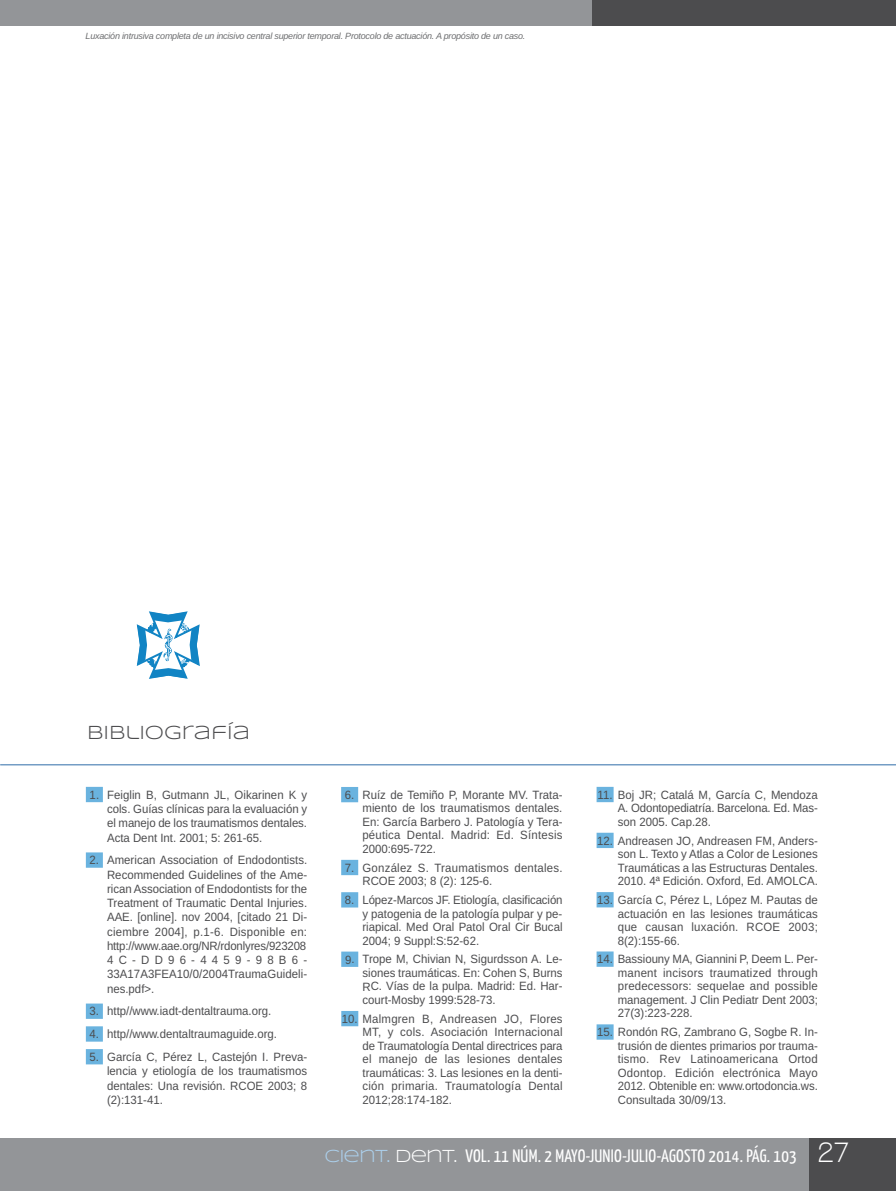
<style>
.page{position:relative;width:896px;height:1191px;background:#fff}
.page>*{position:absolute;margin:0;border:0;box-sizing:border-box;transform-origin:0 0}
.t1{font:19.5px "Syncopate";color:#4c4c4e}
.t2{font:18px "Yanone Kaffeesatz";letter-spacing:.015em;color:#fff}
.t3{font:12px/13.5px "Arimo";color:#4c4c4e;text-align:justify;scale:.95 1}
.t4{font:12px/13.5px "Arimo";letter-spacing:.02em;color:#4c4c4e;scale:.95 1}
.t5{font:italic 9px "Arimo";letter-spacing:-.025em;color:#6d6e70}
.s1{font-family:"Syncopate";color:#acd0ec}
.s2{font-family:"Syncopate"}
.s3{font-family:"Walkway";font-weight:700;font-size:30px}
</style>
<div class="page">
<hr style="left:0;top:1138px;width:1px;height:53px;background:#939598">
<svg style="left:0;top:0;width:1px;height:26px"></svg>
<hr style="left:0;top:764px;width:895px;height:1px;background:#749dc5">
<div style="left:1px;top:1138px;width:894px;height:53px;background:#939598"></div>
<div style="left:1px;top:0;width:598px;height:26px;background:#939598"></div>
<div style="left:592px;top:0;width:303px;height:26px;background:#4c4c4e"></div>
<div style="left:808px;top:1138px;width:87px;height:53px;background:#4c4c4e"></div>
<div style="left:86px;top:787px;width:17px;height:15px;background:#6ab3df"></div>
<div style="left:86px;top:852px;width:17px;height:15px;background:#6ab3df"></div>
<div style="left:86px;top:1003px;width:17px;height:16px;background:#6ab3df"></div>
<div style="left:86px;top:1026px;width:17px;height:15px;background:#6ab3df"></div>
<div style="left:86px;top:1049px;width:17px;height:15px;background:#6ab3df"></div>
<div style="left:341px;top:787px;width:17px;height:15px;background:#6ab3df"></div>
<div style="left:341px;top:860px;width:17px;height:15px;background:#6ab3df"></div>
<div style="left:341px;top:892px;width:17px;height:15px;background:#6ab3df"></div>
<div style="left:341px;top:951px;width:17px;height:16px;background:#6ab3df"></div>
<div style="left:341px;top:1011px;width:17px;height:15px;background:#6ab3df"></div>
<div style="left:596px;top:787px;width:17px;height:15px;background:#6ab3df"></div>
<div style="left:596px;top:832px;width:17px;height:16px;background:#6ab3df"></div>
<div style="left:596px;top:892px;width:17px;height:15px;background:#6ab3df"></div>
<div style="left:596px;top:951px;width:17px;height:15px;background:#6ab3df"></div>
<div style="left:596px;top:1024px;width:17px;height:15px;background:#6ab3df"></div>
<svg style="left:136px;top:611px;width:64px;height:68px"></svg>
<p class="t5" style="left:86px;top:32px;width:441px">Luxación intrusiva completa de un incisivo central superior temporal. Protocolo de actuación. A propósito de un caso.</p>
<h1 class="t1" style="left:87px;top:721px;width:164px">BIBLIOGRAFÍA</h1>
<p class="t3" style="left:107px;top:788px;width:212px;line-height:14.2px;text-indent:-17px">1. Feiglin B, Gutmann JL, Oikarinen K y cols. Guías clínicas para la evaluación y el manejo de los traumatismos dentales.<br>Acta Dent Int. 2001; 5: 261-65.</p>
<p class="t3" style="left:107px;top:854px;width:212px;line-height:14.2px;text-indent:-17px">2. American Association of Endodontists.<br>Recommended Guidelines of the Ame&shy;rican Association of Endodontists for the Treatment of Traumatic Dental Injuries.<br>AAE. [online]. nov 2004, [citado 21 Di&shy;ciembre 2004], p.1-6. Disponible en: http://www.aae.org/NR/rdonlyres/923208<br>4C-DD96-4459-98B6- 33A17A3FEA10/0/2004TraumaGuideli&shy;nes.pdf&gt;.</p>
<p class="t3" style="left:90px;top:1005px;width:193px">3. http//www.iadt-dentaltrauma.org.</p>
<p class="t3" style="left:90px;top:1028px;width:199px">4. http//www.dentaltraumaguide.org.</p>
<p class="t3" style="left:107px;top:1050px;width:212px;line-height:14.2px;text-indent:-17px">5. García C, Pérez L, Castejón I. Preva&shy;lencia y etiología de los traumatismos dentales: Una revisión. RCOE 2003; 8 (2):131-41.</p>
<p class="t3" style="left:362px;top:789px;width:212px;text-indent:-17px">6. Ruíz de Temiño P, Morante MV. Trata&shy;miento de los traumatismos dentales.<br>En: García Barbero J. Patología y Tera&shy;péutica Dental. Madrid: Ed. Síntesis 2000:695-722.</p>
<p class="t4" style="left:362px;top:862px;width:212px;text-indent:-17px">7. González S. Traumatismos dentales.<br>RCOE 2003; 8 (2): 125-6.</p>
<p class="t3" style="left:362px;top:894px;width:212px;text-indent:-17px">8. López-Marcos JF. Etiología, clasificación y patogenia de la patología pulpar y pe&shy;riapical. Med Oral Patol Oral Cir Bucal 2004; 9 Suppl:S:52-62.</p>
<p class="t3" style="left:362px;top:953px;width:212px;text-indent:-17px">9. Trope M, Chivian N, Sigurdsson A. Le&shy;siones traumáticas. En: Cohen S, Burns RC. Vías de la pulpa. Madrid: Ed. Har&shy;court-Mosby 1999:528-73.</p>
<p class="t3" style="left:362px;top:1013px;width:212px;text-indent:-21px">10. Malmgren B, Andreasen JO, Flores MT, y cols. Asociación Internacional de Traumatología Dental directrices para el manejo de las lesiones dentales traumáticas: 3. Las lesiones en la denti&shy;ción primaria. Traumatología Dental 2012;28:174-182.</p>
<p class="t3" style="left:617px;top:789px;width:212px;text-indent:-20px">11. Boj JR; Catalá M, García C, Mendoza A. Odontopediatría. Barcelona. Ed. Mas&shy;son 2005. Cap.28.</p>
<p class="t3" style="left:617px;top:835px;width:212px;text-indent:-21px">12. Andreasen JO, Andreasen FM, Anders&shy;son L. Texto y Atlas a Color de Lesiones Traumáticas a las Estructuras Dentales.<br>2010. 4ª Edición. Oxford, Ed. AMOLCA.</p>
<p class="t3" style="left:617px;top:894px;width:212px;text-indent:-21px">13. García C, Pérez L, López M. Pautas de actuación en las lesiones traumáticas que causan luxación. RCOE 2003; 8(2):155-66.</p>
<p class="t3" style="left:617px;top:953px;width:212px;text-indent:-21px">14. Bassiouny MA, Giannini P, Deem L. Per&shy;manent incisors traumatized through predecessors: sequelae and possible management. J Clin Pediatr Dent 2003; 27(3):223-228.</p>
<p class="t3" style="left:617px;top:1026px;width:212px;text-indent:-21px">15. Rondón RG, Zambrano G, Sogbe R. In&shy;trusión de dientes primarios por trauma&shy;tismo. Rev Latinoamericana Ortod Odontop. Edición electrónica Mayo 2012. Obtenible en: www.ortodoncia.ws.<br>Consultada 30/09/13.</p>
<h2 class="t2" style="left:324px;top:1149px;width:526px"><span class="s1">CIENT.</span> <span class="s2">DENT.</span> VOL. 11 NÚM. 2 MAYO-JUNIO-JULIO-AGOSTO 2014. PÁG. 103 <span class="s3">27</span></h2>
</div>
